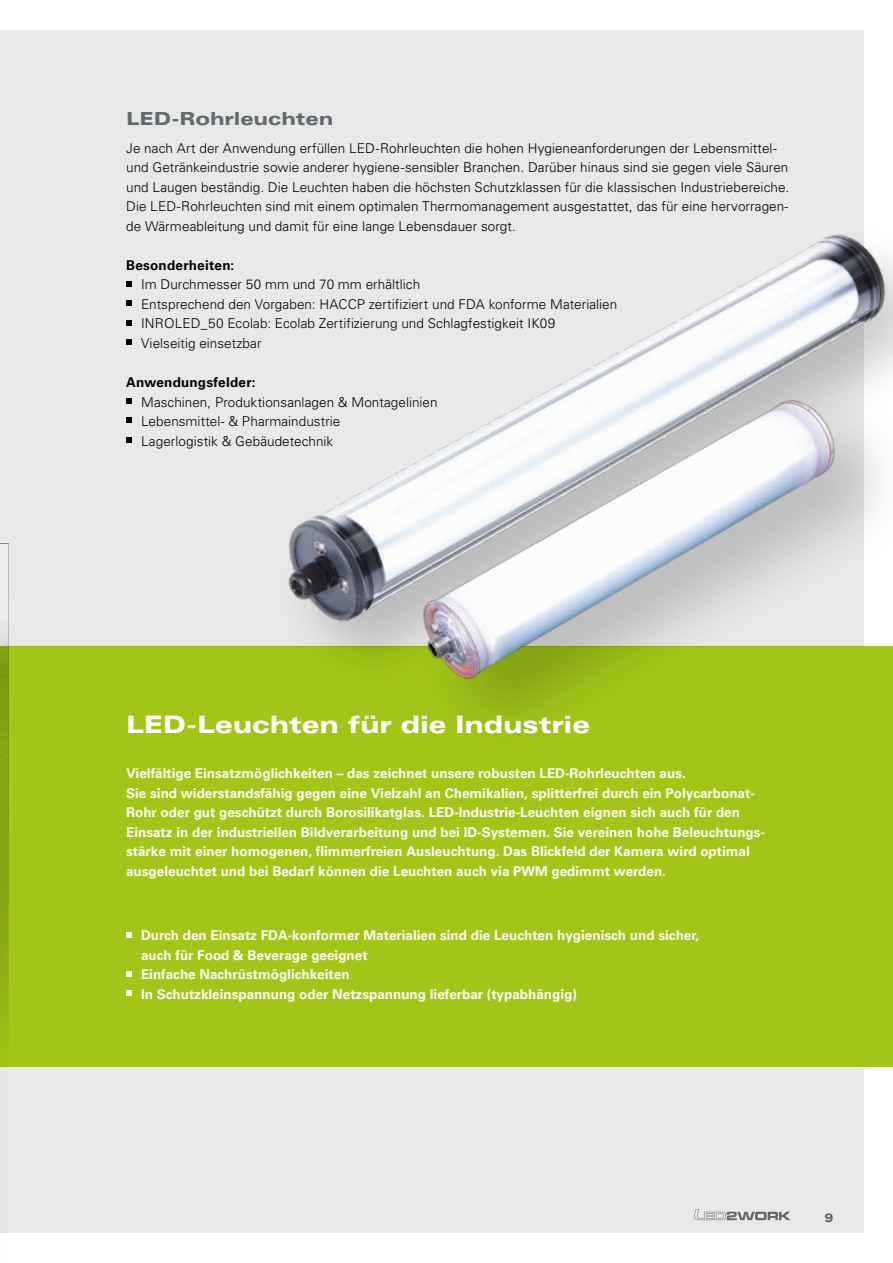
<style>
.page{position:relative;width:893px;height:1263px;background:#fff}
.page>*{position:absolute;margin:0;border:0;box-sizing:border-box;transform-origin:0 0}
.t1{font:24px "Univers LT 73 Blk Ex";letter-spacing:-.005em;color:#fff}
.t2{font:18px "Univers LT 73 Blk Ex";letter-spacing:-.005em;color:#626a6e}
.t3{font:13.5px/19.5px "Univers LT 45 Lt";letter-spacing:.005em;color:#000}
.t4{font:13.5px/19.5px "Univers LT 65 Bd";color:#fff}
.t5{font:13.5px "Univers LT 65 Bd";letter-spacing:.02em;color:#000}
.t6{font:12px "Univers LT 73 Blk Ex";color:#626a6e}
</style>
<div class="page">
<div style="left:0;top:30px;width:863px;height:616px;background:#e9e8e9"></div>
<div style="left:0;top:1067px;width:863px;height:166px;background:#e9e8e9"></div>
<div style="left:0;top:544px;width:9px;height:719px;background:#000;opacity:.51"></div>
<div style="left:0;top:646px;width:893px;height:421px;background:#a2c617"></div>
<img style="left:202px;top:213px;width:691px;height:444px">
<img style="left:358px;top:383px;width:535px;height:337px">
<svg style="left:694px;top:1209px;width:96px;height:11px"></svg>
<svg style="left:126px;top:932px;width:5px;height:5px"></svg>
<svg style="left:126px;top:971px;width:5px;height:5px"></svg>
<svg style="left:126px;top:991px;width:5px;height:5px"></svg>
<svg style="left:126px;top:281px;width:5px;height:5px"></svg>
<svg style="left:126px;top:301px;width:5px;height:5px"></svg>
<svg style="left:126px;top:320px;width:5px;height:5px"></svg>
<svg style="left:126px;top:340px;width:5px;height:5px"></svg>
<svg style="left:126px;top:398px;width:5px;height:5px"></svg>
<svg style="left:126px;top:418px;width:5px;height:5px"></svg>
<svg style="left:126px;top:437px;width:5px;height:5px"></svg>
<h2 class="t2" style="left:126px;top:108px;width:209px">LED-Rohrleuchten</h2>
<p class="t3" style="left:126px;top:138px;width:665px">Je nach Art der Anwendung erfüllen LED-Rohrleuchten die hohen Hygieneanforderungen der Lebensmittel&shy;und Getränkeindustrie sowie anderer hygiene-sensibler Branchen. Darüber hinaus sind sie gegen viele Säuren und Laugen beständig. Die Leuchten haben die höchsten Schutzklassen für die klassischen Industriebereiche.<br>Die LED-Rohrleuchten sind mit einem optimalen Thermomanagement ausgestattet, das für eine hervorragen&shy;de Wärmeableitung und damit für eine lange Lebensdauer sorgt.</p>
<p class="t5" style="left:126px;top:257px;width:110px">Besonderheiten:</p>
<p class="t3" style="left:141px;top:275px;width:478px">Im Durchmesser 50 mm und 70 mm erhältlich<br>Entsprechend den Vorgaben: HACCP zertifiziert und FDA konforme Materialien INROLED_50 Ecolab: Ecolab Zertifizierung und Schlagfestigkeit IK09<br>Vielseitig einsetzbar</p>
<p class="t5" style="left:126px;top:374px;width:131px">Anwendungsfelder:</p>
<p class="t3" style="left:141px;top:392px;width:298px">Maschinen, Produktionsanlagen &amp; Montagelinien<br>Lebensmittel- &amp; Pharmaindustrie<br>Lagerlogistik &amp; Gebäudetechnik</p>
<h1 class="t1" style="left:126px;top:711px;width:465px">LED-Leuchten für die Industrie</h1>
<p class="t4" style="left:126px;top:764px;width:640px">Vielfältige Einsatzmöglichkeiten – das zeichnet unsere robusten LED-Rohrleuchten aus.<br>Sie sind widerstandsfähig gegen eine Vielzahl an Chemikalien, splitterfrei durch ein Poly carbonat-Rohr oder gut geschützt durch Borosilikatglas. LED-Industrie-Leuchten eignen sich auch für den Einsatz in der industriellen Bildverarbeitung und bei ID-Systemen. Sie vereinen hohe Beleuchtungs&shy;stärke mit einer homogenen, flimmerfreien Ausleuchtung. Das Blickfeld der Kamera wird optimal ausgeleuchtet und bei Bedarf können die Leuchten auch via PWM gedimmt werden.</p>
<p class="t4" style="left:141px;top:926px;width:560px">Durch den Einsatz FDA-konformer Materialien sind die Leuchten hygienisch und sicher, auch für Food &amp; Beverage geeignet<br>Einfache Nachrüstmöglichkeiten<br>In Schutzkleinspannung oder Netzspannung lieferbar (typabhängig)</p>
<p class="t6" style="left:824px;top:1210px;width:10px">9</p>
</div>
